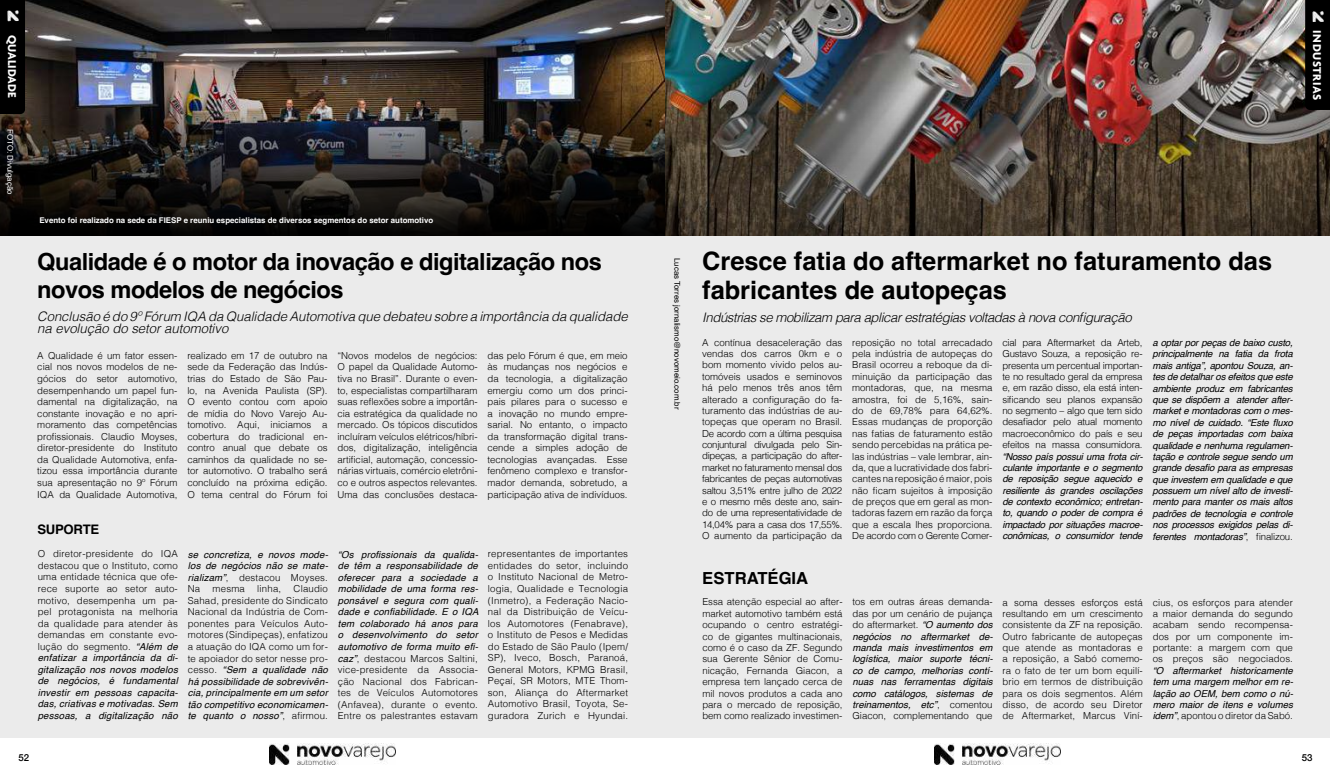
<style>
.page{position:relative;width:1330px;height:774px;background:#fff}
.page>*{position:absolute;margin:0;border:0;box-sizing:border-box;transform-origin:0 0}
.t1{font:700 25.38px/28.9px "Helvetica";color:#000}
.t2{font:700 23.62px/28.9px "Helvetica";letter-spacing:-.02em;color:#000}
.t3{font:700 16.62px "Helvetica";color:#000}
.t4{font:italic 300 13.12px/12.2px "Helvetica";color:#000}
.t5{font:italic 300 13.12px "Helvetica";letter-spacing:-.03em;color:#000}
.t6{font:700 13.12px "Helvetica";letter-spacing:-.02em;color:#000}
.t7{font:700 12.25px "Agenda";letter-spacing:.05em;color:#fff}
.t8{font:700 12.25px "Agenda";letter-spacing:.005em;color:#fff}
.t9{font:300 9.62px/11.5px "Helvetica";color:#000;text-align:justify}
.t10{font:italic 9.62px/11.4px "Helvetica";color:#000;text-align:justify}
.t11{font:500 9.62px "Helvetica Neue";color:#000}
.t12{font:700 7.88px "Helvetica";color:#fff}
.t13{font:7.88px "Helvetica";color:#000}
.t14{font:7.88px "Helvetica";color:#fff}
.s1{font-weight:400;font-style:italic}
.s2{font-weight:300;font-style:normal}
</style>
<div class="page">
<div style="left:0;top:0;width:665px;height:774px;background:#ebebeb"></div>
<div style="left:665px;top:0;width:664px;height:774px;background:#ebebeb"></div>
<div style="left:0;top:739px;width:665px;height:35px;background:#fff"></div>
<div style="left:665px;top:739px;width:664px;height:35px;background:#fff"></div>
<img style="left:269px;top:744px;width:127px;height:21px">
<img style="left:934px;top:744px;width:126px;height:21px">
<img style="left:25px;top:0;width:1280px;height:55px">
<svg style="left:0;top:0;width:25px;height:55px"></svg>
<img style="left:0;top:55px;width:665px;height:181px">
<img style="left:665px;top:29px;width:664px;height:207px">
<svg style="left:1305px;top:0;width:24px;height:110px;background:#080707"></svg>
<p class="t8" style="left:19px;top:35px;width:64px;rotate:90deg">QUALIDADE</p>
<p class="t14" style="left:16px;top:129px;width:67px;rotate:90deg">FOTO: Divulgação</p>
<p class="t12" style="left:39px;top:216px;width:395px">Evento foi realizado na sede da FIESP e reuniu especialistas de diversos segmentos do setor automotivo</p>
<h2 class="t2" style="left:37px;top:249px;width:566px">Qualidade é o motor da inovação e digitalização nos novos modelos de negócios</h2>
<h3 class="t4" style="left:37px;top:309px;width:592px">Conclusão é do 9º Fórum IQA da Qualidade Automotiva que debateu sobre a importância da qualidade na evolução do setor automotivo</h3>
<p class="t9" style="left:37px;top:349px;width:142px">A Qualidade é um fator essen&shy;cial nos novos modelos de ne&shy;gócios do setor automotivo, desempenhando um papel fun&shy;damental na digitalização, na constante inovação e no apri&shy;moramento das competências profissionais. Claudio Moyses, diretor-presidente do Instituto da Qualidade Automotiva, enfa&shy;tizou essa importância durante sua apresentação no 9º Fórum IQA da Qualidade Automotiva,</p>
<p class="t9" style="left:187px;top:349px;width:142px">realizado em 17 de outubro na sede da Federação das Indús&shy;trias do Estado de São Pau&shy;lo, na Avenida Paulista (SP).<br>O evento contou com apoio de mídia do Novo Varejo Au&shy;tomotivo. Aqui, iniciamos a cobertura do tradicional en&shy;contro anual que debate os caminhos da qualidade no se&shy;tor automotivo. O trabalho será concluído na próxima edição.<br>O tema central do Fórum foi</p>
<p class="t9" style="left:337px;top:349px;width:142px">“Novos modelos de negócios:<br>O papel da Qualidade Automo&shy;tiva no Brasil”. Durante o even&shy;to, especialistas compartilharam suas reflexões sobre a importân&shy;cia estratégica da qualidade no mercado. Os tópicos discutidos incluíram veículos elétricos/híbri&shy;dos, digitalização, inteligência artificial, automação, concessio&shy;nárias virtuais, comércio eletrôni&shy;co e outros aspectos relevantes.<br>Uma das conclusões destaca-</p>
<p class="t9" style="left:487px;top:349px;width:142px">das pelo Fórum é que, em meio às mudanças nos negócios e da tecnologia, a digitalização emergiu como um dos princi&shy;pais pilares para o sucesso e a inovação no mundo empre&shy;sarial. No entanto, o impacto da transformação digital trans&shy;cende a simples adoção de tecnologias avançadas. Esse fenômeno complexo e transfor&shy;mador demanda, sobretudo, a participação ativa de indivíduos.</p>
<h3 class="t6" style="left:37px;top:521px;width:63px">SUPORTE</h3>
<p class="t9" style="left:38px;top:547px;width:142px">O diretor-presidente do IQA destacou que o Instituto, como uma entidade técnica que ofe&shy;rece suporte ao setor auto&shy;motivo, desempenha um pa&shy;pel protagonista na melhoria da qualidade para atender às demandas em constante evo&shy;lução do segmento. <span class="s1">“Além de enfatizar a importância da di&shy;gitalização nos novos modelos de negócios, é fundamental investir em pessoas capacita&shy;das, criativas e motivadas. Sem pessoas, a digitalização não</span></p>
<p class="t10" style="left:188px;top:549px;width:142px">se concretiza, e novos mode&shy;los de negócios não se mate&shy;rializam”<span class="s2">, destacou Moyses.<br>Na</span></p>
<p class="t9" style="left:188px;top:582px;width:142px;text-indent:106px">Claudio Sahad, presidente do Sindicato Nacional da Indústria de Com&shy;ponentes para Veículos Auto&shy;motores (Sindipeças), enfatizou a atuação do IQA como um for&shy;te apoiador do setor nesse pro&shy;cesso. <span class="s1">“Sem a qualidade não há possibilidade de sobrevivên&shy;cia, principalmente em um setor tão competitivo economicamen&shy;te quanto o nosso”</span>, afirmou.</p>
<p class="t9" style="left:213px;top:582px;width:34px">mesma</p>
<p class="t9" style="left:257px;top:582px;width:25px">linha,</p>
<p class="t10" style="left:338px;top:549px;width:142px">“Os profissionais da qualida&shy;de têm a responsabilidade de oferecer para a sociedade a mobilidade de uma forma res&shy;ponsável e segura com quali&shy;dade e confiabilidade. E o IQA tem colaborado há anos para o desenvolvimento do setor automotivo de forma muito efi&shy;caz”<span class="s2">, destacou Marcos Saltini, vice-presidente da Associa&shy;ção Nacional dos Fabrican&shy;tes de Veículos Automotores (Anfavea), durante o evento.<br>Entre os palestrantes estavam</span></p>
<p class="t9" style="left:488px;top:547px;width:142px">representantes de importantes entidades do setor, incluindo o Instituto Nacional de Metro&shy;logia, Qualidade e Tecnologia (Inmetro), a Federação Nacio&shy;nal da Distribuição de Veícu&shy;los Automotores (Fenabrave), o Instituto de Pesos e Medidas do Estado de São Paulo (Ipem/ SP), Iveco, Bosch, Paranoá, General Motors, KPMG Brasil, Peçaí, SR Motors, MTE Thom&shy;son, Aliança do Aftermarket Automotivo Brasil, Toyota, Se&shy;guradora Zurich e Hyundai.</p>
<p class="t7" style="left:1323px;top:30px;width:71px;rotate:90deg">INDUSTRIAS</p>
<p class="t13" style="left:683px;top:258px;width:153px;rotate:90deg">Lucas Torres jornalismo@novomeio.com.br</p>
<h1 class="t1" style="left:702px;top:250px;width:571px">Cresce fatia do aftermarket no faturamento das fabricantes de autopeças</h1>
<h3 class="t5" style="left:702px;top:306px;width:431px">Indústrias se mobilizam para aplicar estratégias voltadas à nova configuração</h3>
<p class="t9" style="left:702px;top:336px;width:142px">A contínua desaceleração das vendas dos carros 0km e o bom momento vivido pelos au&shy;tomóveis usados e seminovos há pelo menos três anos têm alterado a configuração do fa&shy;turamento das indústrias de au&shy;topeças que operam no Brasil.<br>De acordo com a última pesquisa conjuntural divulgada pelo Sin&shy;dipeças, a participação do after&shy;market no faturamento mensal dos fabricantes de peças automotivas saltou 3,51% entre julho de 2022 e o mesmo mês deste ano, sain&shy;do de uma representatividade de 14,04% para a casa dos 17,55%.<br>O aumento da participação da</p>
<p class="t9" style="left:852px;top:336px;width:142px">reposição no total arrecadado pela indústria de autopeças do Brasil ocorreu a reboque da di&shy;minuição da participação das montadoras, que, na mesma amostra, foi de 5,16%, sain&shy;do de 69,78% para 64,62%.<br>Essas mudanças de proporção nas fatias de faturamento estão sendo percebidas na prática pe&shy;las indústrias – vale lembrar, ain&shy;da, que a lucratividade dos fabri&shy;cantes na reposição é maior, pois não ficam sujeitos à imposição de preços que em geral as mon&shy;tadoras fazem em razão da força que a escala lhes proporciona.<br>De acordo com o Gerente Comer-</p>
<p class="t9" style="left:1002px;top:336px;width:142px">cial para Aftermarket da Arteb, Gustavo Souza, a reposição re&shy;presenta um percentual importan&shy;te no resultado geral da empresa e, em razão disso, ela está inten&shy;sificando seu planos expansão no segmento – algo que tem sido desafiador pelo atual momento macroeconômico do país e seu efeitos na massa consumidora.</p>
<p class="t10" style="left:1002px;top:451px;width:142px">“Nosso país possui uma frota cir&shy;culante importante e o segmento de reposição segue aquecido e resiliente às grandes oscilações de contexto econômico; entretan&shy;to, quando o poder de compra é impactado por situações macroe&shy;conômicas, o consumidor tende</p>
<p class="t10" style="left:1152px;top:337px;width:142px">a optar por peças de baixo custo, principalmente na fatia da frota mais antiga”, apontou Souza, an&shy;tes de detalhar os efeitos que este ambiente produz em fabricantes que se dispõem a atender after&shy;market e montadoras com o mes&shy;mo nível de cuidado. “Este fluxo de peças importadas com baixa qualidade e nenhuma regulamen&shy;tação e controle segue sendo um grande desafio para as empresas que investem em qualidade e que possuem um nível alto de investi&shy;mento para manter os mais altos padrões de tecnologia e controle nos processos exigidos pelas di&shy;ferentes montadoras”<span class="s2">, finalizou.</span></p>
<h3 class="t3" style="left:702px;top:568px;width:107px">ESTRATÉGIA</h3>
<p class="t9" style="left:702px;top:596px;width:142px">Essa atenção especial ao after&shy;market automotivo também está ocupando o centro estratégi&shy;co de gigantes multinacionais, como é o caso da ZF. Segundo sua Gerente Sênior de Comu&shy;nicação, Fernanda Giacon, a empresa tem lançado cerca de mil novos produtos a cada ano para o mercado de reposição, bem como realizado investimen-</p>
<p class="t10" style="left:852px;top:597px;width:142px"><span class="s2">tos em outras áreas demanda&shy;das por um cenário de pujança do aftermarket.</span> “O aumento dos negócios no aftermarket de&shy;manda mais investimentos em logística, maior suporte técni&shy;co de campo, melhorias contí&shy;nuas nas ferramentas digitais como catálogos, sistemas de treinamentos, etc”<span class="s2">, comentou Giacon, complementando que</span></p>
<p class="t9" style="left:1002px;top:596px;width:142px">a soma desses esforços está resultando em um crescimento consistente da ZF na reposição.<br>Outro fabricante de autopeças que atende as montadoras e a reposição, a Sabó comemo&shy;ra o fato de ter um bom equilí&shy;brio em termos de distribuição para os dois segmentos. Além disso, de acordo seu Diretor de Aftermarket, Marcus Viní-</p>
<p class="t9" style="left:1152px;top:596px;width:142px">cius, os esforços para atender a maior demanda do segundo acabam sendo recompensa&shy;dos por um componente im&shy;portante: a margem com que os preços são negociados.</p>
<p class="t10" style="left:1152px;top:665px;width:142px">“O aftermarket historicamente tem uma margem melhor em re&shy;lação ao OEM, bem como o nú&shy;mero maior de itens e volumes idem”<span class="s2">, apontou o diretor da Sabó.</span></p>
<p class="t11" style="left:19px;top:750px;width:12px">52</p>
<p class="t11" style="left:1301px;top:750px;width:12px">53</p>
</div>
